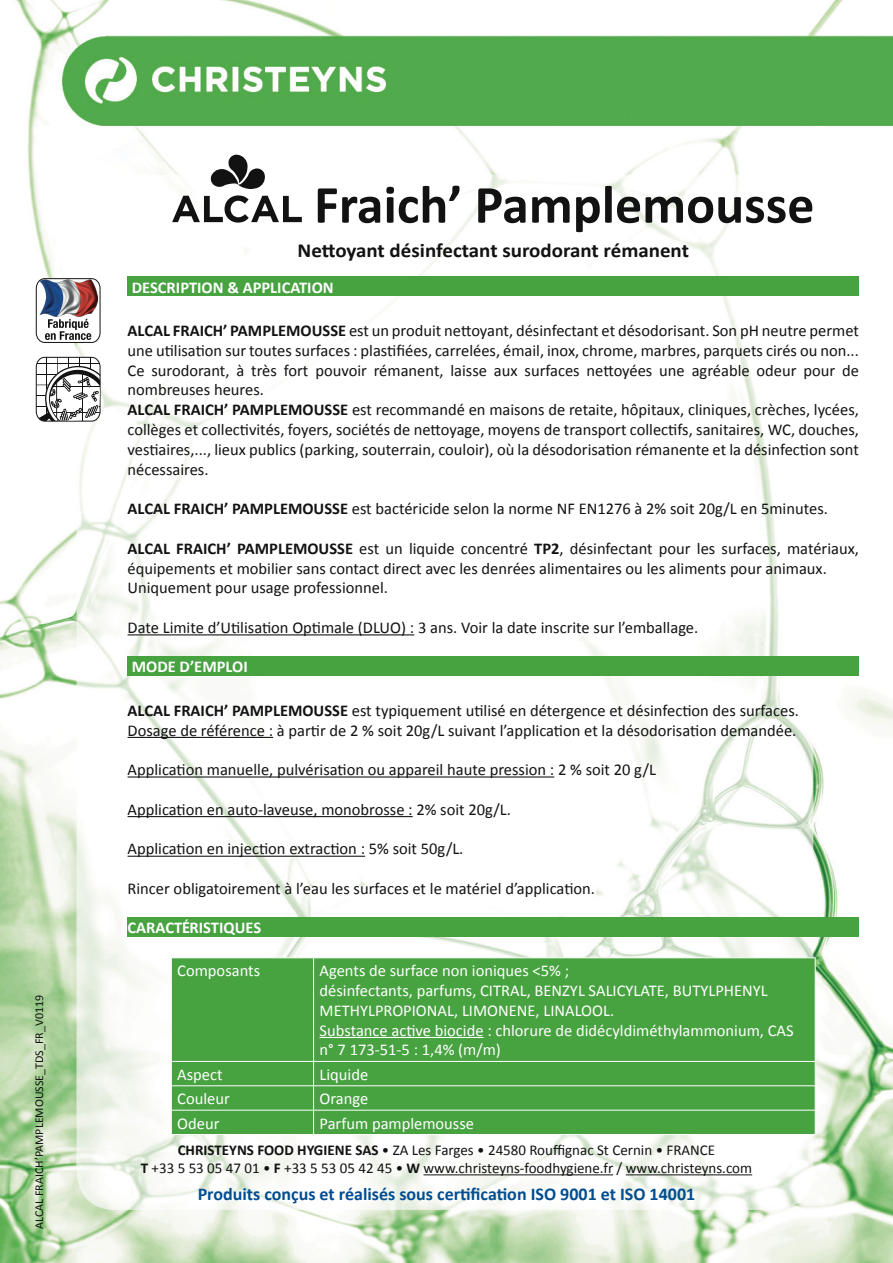
<style>
.page{position:relative;width:893px;height:1263px;background:#fff}
.page>*{position:absolute;margin:0;border:0;box-sizing:border-box;transform-origin:0 0}
.t1{font:700 54px "Calibri";color:#121212}
.t2{font:700 19.95px "Calibri";color:#121212;scale:1.05 1}
.t3{font:700 18px "Calibri";color:#004d90}
.t4{font:16.5px/19.8px "Calibri";color:#121212}
.t5{font:16.5px/19.8px "Calibri";color:#fff}
.t6{font:700 16.5px "Calibri";color:#fff}
.t7{font:15px/18px "Calibri";color:#121212;text-align:center}
.t8{font:12px "Calibri";color:#121212}
.s1{font-weight:700}
.s2{font-family:"Helvetica Neue LT Std";font-stretch:condensed;font-size:15px}
</style>
<div class="page">
<img style="left:0;top:0;width:893px;height:1263px">
<hr style="left:423px;top:1174px;width:190px;height:1px;background:#121212">
<hr style="left:626px;top:1174px;width:126px;height:1px;background:#121212">
<svg style="left:36px;top:278px;width:64px;height:65px"></svg>
<svg style="left:172px;top:195px;width:130px;height:28px"></svg>
<svg style="left:211px;top:154px;width:54px;height:35px"></svg>
<hr style="left:128px;top:634px;width:286px;height:1px;background:#121212">
<hr style="left:128px;top:737px;width:145px;height:1px;background:#121212">
<hr style="left:128px;top:776px;width:426px;height:1px;background:#121212">
<hr style="left:128px;top:816px;width:285px;height:1px;background:#121212">
<hr style="left:128px;top:856px;width:237px;height:1px;background:#121212">
<div style="left:128px;top:276px;width:731px;height:20px;background:#47a240"></div>
<div style="left:128px;top:656px;width:731px;height:20px;background:#47a240"></div>
<div style="left:128px;top:917px;width:731px;height:20px;background:#47a240"></div>
<div style="left:172px;top:958px;width:643px;height:176px;background:#47a240"></div>
<hr style="left:171px;top:957px;width:143px;height:1px;background:#fff">
<hr style="left:171px;top:958px;width:1px;height:103px;background:#fff">
<hr style="left:314px;top:957px;width:502px;height:1px;background:#fff">
<hr style="left:313px;top:958px;width:1px;height:103px;background:#fff">
<hr style="left:815px;top:958px;width:1px;height:103px;background:#fff">
<hr style="left:171px;top:1061px;width:143px;height:1px;background:#fff">
<hr style="left:314px;top:1061px;width:502px;height:1px;background:#fff">
<hr style="left:171px;top:1085px;width:143px;height:1px;background:#fff">
<hr style="left:314px;top:1085px;width:502px;height:1px;background:#fff">
<hr style="left:171px;top:1110px;width:143px;height:1px;background:#fff">
<svg style="left:171px;top:1062px;width:1px;height:72px"></svg>
<hr style="left:314px;top:1110px;width:502px;height:1px;background:#fff">
<svg style="left:313px;top:1062px;width:1px;height:72px"></svg>
<svg style="left:815px;top:1062px;width:1px;height:72px"></svg>
<hr style="left:171px;top:1134px;width:143px;height:1px;background:#fff">
<hr style="left:314px;top:1134px;width:502px;height:1px;background:#fff">
<hr style="left:320px;top:1037px;width:164px;height:1px;background:#fff">
<svg style="left:36px;top:357px;width:64px;height:65px"></svg>
<hr style="left:37px;top:363px;width:63px;height:1px;background:#121212">
<p class="t8" style="left:31px;top:1229px;width:236px;rotate:-90deg">ALCAL FRAICH’PAMPLEMOUSSE_TDS_FR_V0119</p>
<h1 class="t1" style="left:314px;top:170px;width:502px">Fraich’ Pamplemousse</h1>
<p class="t2" style="left:298px;top:237px;width:374px">Nettoyant désinfectant surodorant rémanent</p>
<p class="t6" style="left:132px;top:277px;width:203px">DESCRIPTION &amp; APPLICATION</p>
<p class="t4" style="left:128px;top:321px;width:733px"><span class="s1">ALCAL FRAICH’ PAMPLEMOUSSE</span> est un produit nettoyant, désinfectant et désodorisant. Son pH neutre permet une utilisation sur toutes surfaces : plastifiées, carrelées, émail, inox, chrome, marbres, parquets cirés ou non...<br>Ce surodorant, à très fort pouvoir rémanent, laisse aux surfaces nettoyées une agréable odeur pour de nombreuses heures.<br><span class="s1">ALCAL FRAICH’ PAMPLEMOUSSE</span> est recommandé en maisons de retaite, hôpitaux, cliniques, crèches, lycées, collèges et collectivités, foyers, sociétés de nettoyage, moyens de transport collectifs, sanitaires, WC, douches, vestiaires,..., lieux publics (parking, souterrain, couloir), où la désodorisation rémanente et la désinfection sont nécessaires.</p>
<p class="t4" style="left:128px;top:499px;width:702px"><span class="s1">ALCAL FRAICH’ PAMPLEMOUSSE</span> est bactéricide selon la norme NF EN1276 à 2% soit 20g/L en 5minutes.</p>
<p class="t4" style="left:128px;top:538px;width:733px"><span class="s1">ALCAL FRAICH’ PAMPLEMOUSSE</span> est un liquide concentré <span class="s1">TP2</span>, désinfectant pour les surfaces, matériaux, équipements et mobilier sans contact direct avec les denrées alimentaires ou les aliments pour animaux.<br>Uniquement pour usage professionnel.</p>
<p class="t4" style="left:128px;top:618px;width:572px">Date Limite d’Utilisation Optimale (DLUO) : 3 ans. Voir la date inscrite sur l’emballage.</p>
<p class="t6" style="left:132px;top:656px;width:117px">MODE D’EMPLOI</p>
<p class="t4" style="left:128px;top:700px;width:673px"><span class="s1">ALCAL FRAICH’ PAMPLEMOUSSE</span> est typiquement utilisé en détergence et désinfection des surfaces.<br>Dosage de référence : à partir de 2 % soit 20g/L suivant l’application et la désodorisation demandée.</p>
<p class="t4" style="left:128px;top:760px;width:530px">Application manuelle, pulvérisation ou appareil haute pression : 2 % soit 20 g/L</p>
<p class="t4" style="left:128px;top:799px;width:385px">Application en auto-laveuse, monobrosse : 2% soit 20g/L.</p>
<p class="t4" style="left:128px;top:839px;width:337px">Application en injection extraction : 5% soit 50g/L.</p>
<p class="t4" style="left:128px;top:879px;width:469px">Rincer obligatoirement à l’eau les surfaces et le matériel d’application.</p>
<p class="t6" style="left:128px;top:917px;width:135px">CARACT<span class="s2">É</span>RISTIQUES</p>
<p class="t5" style="left:177px;top:961px;width:84px">Composants</p>
<p class="t5" style="left:320px;top:961px;width:476px">Agents de surface non ioniques &lt;5% ;<br>désinfectants, parfums, CITRAL, BENZYL SALICYLATE, BUTYLPHENYL METHYLPROPIONAL, LIMONENE, LINALOOL.<br>Substance active biocide : chlorure de didécyldiméthylammonium, CAS n° 7 173-51-5 : 1,4% (m/m)</p>
<p class="t5" style="left:177px;top:1064px;width:47px">Aspect</p>
<p class="t5" style="left:320px;top:1064px;width:50px">Liquide</p>
<p class="t5" style="left:177px;top:1089px;width:54px">Couleur</p>
<p class="t5" style="left:320px;top:1089px;width:50px">Orange</p>
<p class="t5" style="left:177px;top:1113px;width:44px">Odeur</p>
<p class="t5" style="left:320px;top:1113px;width:156px">Parfum pamplemousse</p>
<p class="t7" style="left:141px;top:1141px;width:613px"><span class="s1">CHRISTEYNS FOOD HYGIENE SAS</span> • ZA Les Farges • 24580 Rouffignac St Cernin • FRANCE<br><span class="s1">T</span> +33 5 53 05 47 01 • <span class="s1">F</span> +33 5 53 05 42 45 • <span class="s1">W</span> www.christeyns-foodhygiene.fr / www.christeyns.com</p>
<p class="t3" style="left:198px;top:1183px;width:499px">Produits conçus et réalisés sous certification ISO 9001 et ISO 14001</p>
</div>
